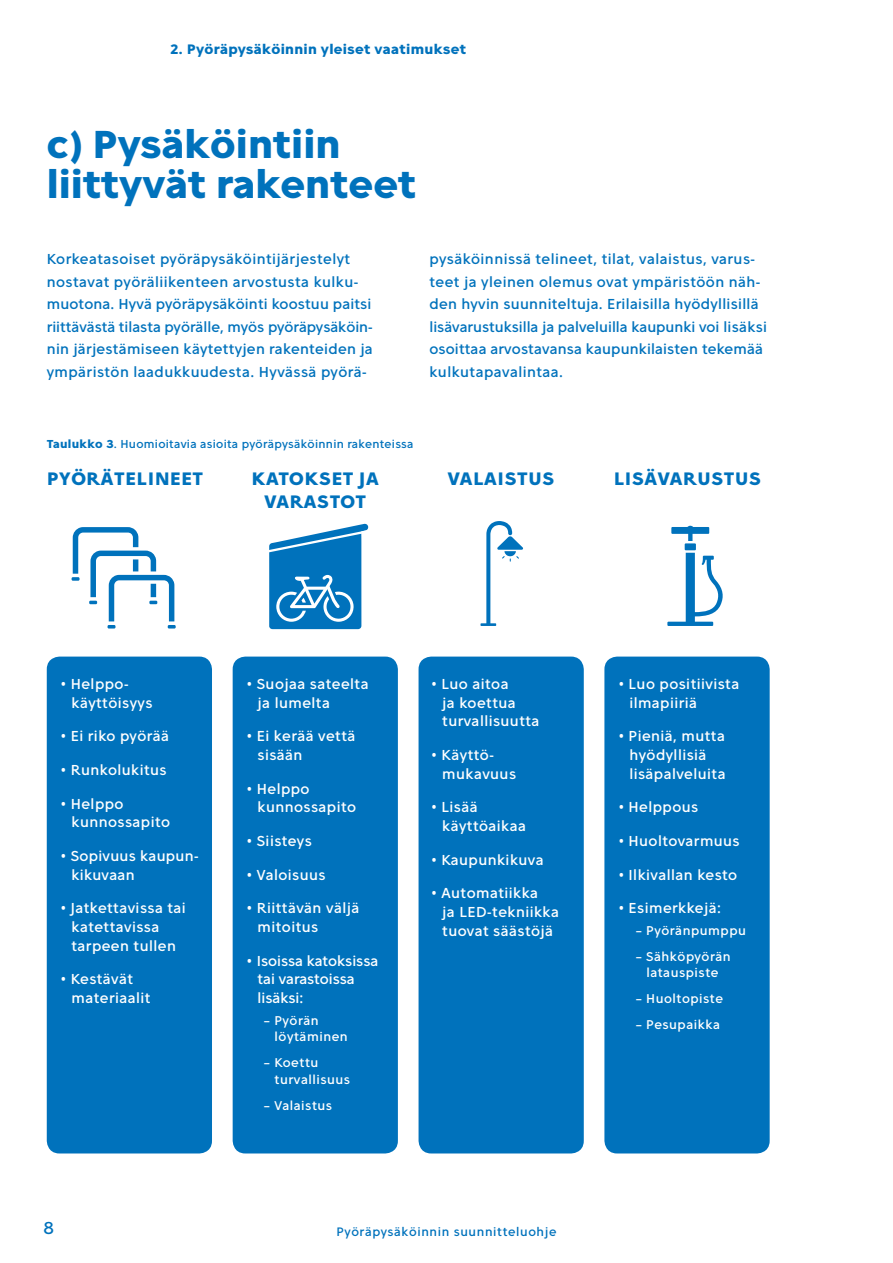
<style>
.page{position:relative;width:893px;height:1263px;background:#fff}
.page>*{position:absolute;margin:0;border:0;box-sizing:border-box;transform-origin:0 0}
._01_Alaotsikko{font:700 40.5px/40.5px "Helsinki Avoin Sans";color:#0072bc}
._04_Taulukko_Otsikko{font:700 18.75px/22.5px "Helsinki Avoin Sans";letter-spacing:.035em;color:#0072bc;text-align:center}
.t1{font:18px "Helsinki Avoin Sans";color:#0072bc}
._02_Listaus{font:15px/18.8px "Helsinki Avoin Sans";letter-spacing:.03em;color:#fff}
._01_Leipis{font:15px/22.5px "Helsinki Avoin Sans";letter-spacing:.02em;color:#0072bc}
._02_Listaus-2{font:15px/18.8px "Helsinki Avoin Sans";color:#fff}
._04_Taulukkotyyli_Ot{font:700 14.25px "Helsinki Avoin Sans";letter-spacing:.02em;color:#0072bc}
._02_Listaus_sisennys{font:13.2px/16.5px "Helsinki Avoin Sans";letter-spacing:.04em;color:#fff}
.t2{font:12.75px "Helsinki Avoin Sans";letter-spacing:.05em;color:#0072bc}
._01_Kuvateksti{font:12px "Helsinki Avoin Sans";letter-spacing:.025em;color:#0072bc}
.s1{font-weight:700}
</style>
<div class="page">
<div style="left:47px;top:657px;width:165px;height:496px;background:#0072bc;border-radius:13px"></div>
<div style="left:233px;top:657px;width:165px;height:496px;background:#0072bc;border-radius:13px"></div>
<div style="left:419px;top:657px;width:165px;height:496px;background:#0072bc;border-radius:13px"></div>
<div style="left:604px;top:657px;width:166px;height:496px;background:#0072bc;border-radius:13px"></div>
<svg style="left:480px;top:521px;width:43px;height:105px"></svg>
<svg style="left:269px;top:523px;width:100px;height:106px"></svg>
<svg style="left:667px;top:553px;width:56px;height:73px"></svg>
<svg style="left:671px;top:526px;width:38px;height:15px"></svg>
<div style="left:685px;top:543px;width:11px;height:7px;background:#0072bc"></div>
<svg style="left:72px;top:527px;width:104px;height:101px"></svg>
<p class="_04_Taulukkotyyli_Ot" style="left:170px;top:39px;width:298px">2. Pyöräpysäköinnin yleiset vaatimukset</p>
<p class="_01_Alaotsikko" style="left:47px;top:122px;width:371px">c) Pysäköintiin liittyvät rakenteet</p>
<p class="_01_Leipis" style="left:47px;top:248px;width:328px">Korkeatasoiset pyöräpysäköintijärjestelyt nostavat pyöräliikenteen arvostusta kulku&shy;muotona. Hyvä pyöräpysäköinti koostuu paitsi riittävästä tilasta pyörälle, myös pyöräpysäköin&shy;nin järjestämiseen käytettyjen rakenteiden ja ympäristön laadukkuudesta. Hyvässä pyörä-</p>
<p class="_01_Leipis" style="left:429px;top:248px;width:339px">pysäköinnissä telineet, tilat, valaistus, varus&shy;teet ja yleinen olemus ovat ympäristöön näh&shy;den hyvin suunniteltuja. Erilaisilla hyödyllisillä lisävarustuksilla ja palveluilla kaupunki voi lisäksi osoittaa arvostavansa kaupunkilaisten tekemää kulkutapavalintaa.</p>
<p class="_01_Kuvateksti" style="left:47px;top:437px;width:368px"><span class="s1">Taulukko 3</span>. Huomioitavia asioita pyöräpysäköinnin rakenteissa</p>
<p class="_04_Taulukko_Otsikko" style="left:47px;top:467px;width:158px">PYÖRÄTELINEET</p>
<p class="_04_Taulukko_Otsikko" style="left:251px;top:467px;width:129px">KATOKSET JA<br>VARASTOT</p>
<p class="_04_Taulukko_Otsikko" style="left:448px;top:467px;width:108px">VALAISTUS</p>
<p class="_04_Taulukko_Otsikko" style="left:614px;top:467px;width:149px">LISÄVARUSTUS</p>
<p class="_02_Listaus" style="left:72px;top:674px;width:82px;text-indent:-11px">• Helppo&shy;käyttöisyys</p>
<p class="_02_Listaus" style="left:61px;top:726px;width:110px">• Ei riko pyörää</p>
<p class="_02_Listaus" style="left:61px;top:760px;width:107px">• Runkolukitus</p>
<p class="_02_Listaus" style="left:72px;top:794px;width:100px;text-indent:-11px">• Helppo kunnossapito</p>
<p class="_02_Listaus" style="left:72px;top:846px;width:128px;text-indent:-11px">• Sopivuus kaupun&shy;kikuvaan</p>
<p class="_02_Listaus" style="left:72px;top:898px;width:116px;text-indent:-11px">• Jatkettavissa tai katettavissa tarpeen tullen</p>
<p class="_02_Listaus" style="left:72px;top:970px;width:80px;text-indent:-11px">• Kestävät materiaalit</p>
<p class="_02_Listaus" style="left:258px;top:674px;width:113px;text-indent:-11px">• Suojaa sateelta ja lumelta</p>
<p class="_02_Listaus" style="left:258px;top:726px;width:99px;text-indent:-11px">• Ei kerää vettä sisään</p>
<p class="_02_Listaus" style="left:258px;top:779px;width:100px;text-indent:-11px">• Helppo kunnossapito</p>
<p class="_02_Listaus" style="left:247px;top:831px;width:66px">• Siisteys</p>
<p class="_02_Listaus" style="left:247px;top:865px;width:80px">• Valoisuus</p>
<p class="_02_Listaus" style="left:258px;top:898px;width:103px;text-indent:-11px">• Riittävän väljä mitoitus</p>
<p class="_02_Listaus-2" style="left:258px;top:951px;width:122px;text-indent:-11px">• Isoissa katoksissa tai varastoissa lisäksi:</p>
<p class="_02_Listaus_sisennys" style="left:275px;top:1012px;width:75px;text-indent:-11px">– Pyörän löytäminen</p>
<p class="_02_Listaus_sisennys" style="left:275px;top:1054px;width:77px;text-indent:-11px">– Koettu turvallisuus</p>
<p class="_02_Listaus_sisennys" style="left:264px;top:1096px;width:70px">– Valaistus</p>
<p class="_02_Listaus" style="left:442px;top:674px;width:99px;text-indent:-11px">• Luo aitoa<br>ja koettua turvallisuutta</p>
<p class="_02_Listaus" style="left:442px;top:745px;width:75px;text-indent:-11px">• Käyttö&shy;mukavuus</p>
<p class="_02_Listaus" style="left:442px;top:798px;width:85px;text-indent:-11px">• Lisää käyttöaikaa</p>
<p class="_02_Listaus" style="left:432px;top:850px;width:114px">• Kaupunkikuva</p>
<p class="_02_Listaus" style="left:442px;top:884px;width:118px;text-indent:-11px">• Automatiikka<br>ja LED-tekniikka tuovat säästöjä</p>
<p class="t1" style="left:44px;top:1217px;width:12px">8</p>
<p class="t2" style="left:336px;top:1223px;width:222px">Pyöräpysäköinnin suunnitteluohje</p>
<p class="_02_Listaus" style="left:629px;top:674px;width:111px;text-indent:-11px">• Luo positiivista ilmapiiriä</p>
<p class="_02_Listaus" style="left:629px;top:726px;width:98px;text-indent:-11px">• Pieniä, mutta hyödyllisiä lisäpalveluita</p>
<p class="_02_Listaus" style="left:619px;top:798px;width:81px">• Helppous</p>
<p class="_02_Listaus" style="left:619px;top:831px;width:122px">• Huoltovarmuus</p>
<p class="_02_Listaus" style="left:619px;top:865px;width:120px">• Ilkivallan kesto</p>
<p class="_02_Listaus" style="left:619px;top:898px;width:104px">• Esimerkkejä:</p>
<p class="_02_Listaus_sisennys" style="left:636px;top:922px;width:112px">– Pyöränpumppu</p>
<p class="_02_Listaus_sisennys" style="left:636px;top:948px;width:97px;text-align:center">– Sähköpyörän latauspiste</p>
<p class="_02_Listaus_sisennys" style="left:636px;top:990px;width:89px">– Huoltopiste</p>
<p class="_02_Listaus_sisennys" style="left:636px;top:1016px;width:86px">– Pesupaikka</p>
</div>
